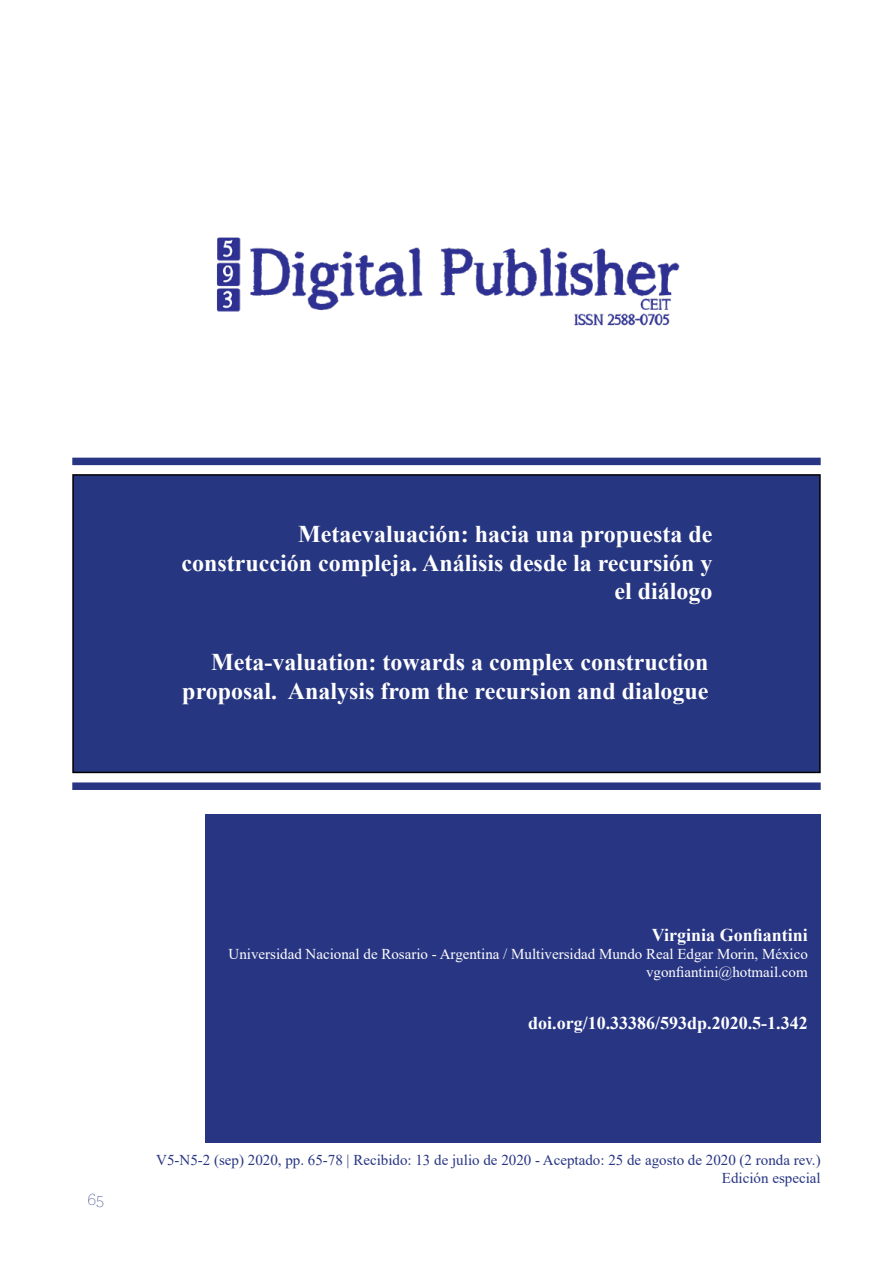
<style>
.page{position:relative;width:893px;height:1263px;background:#fff}
.page>*{position:absolute;margin:0;border:0;box-sizing:border-box;transform-origin:0 0}
.t1{font:700 24px/28.8px "Times New Roman";color:#fff;text-align:right}
.t2{font:700 18px "Times New Roman";color:#fff}
.t3{font:200 18px "Archer";color:#283583}
.t4{font:15px/18px "Times New Roman";color:#283583;text-align:right}
.t5{font:15px/18px "Times New Roman";color:#fff;text-align:right}
</style>
<div class="page">
<img style="left:217px;top:237px;width:463px;height:89px">
<div style="left:72px;top:458px;width:749px;height:7px;background:#283583"></div>
<div style="left:72px;top:782px;width:749px;height:8px;background:#283583"></div>
<div style="left:73px;top:475px;width:747px;height:297px;background:#273680"></div>
<div style="left:72px;top:474px;width:749px;height:299px;border:2px solid #000"></div>
<div style="left:205px;top:814px;width:615px;height:329px;background:#283583"></div>
<p class="t1" style="left:182px;top:519px;width:532px">Metaevaluación: hacia una propuesta de construcción compleja. Análisis desde la recursión y el diálogo</p>
<p class="t1" style="left:182px;top:646px;width:528px">Meta-valuation: towards a complex construction proposal. Analysis from the recursion and dialogue</p>
<p class="t3" style="left:87px;top:1188px;width:18px">65</p>
<p class="t2" style="left:652px;top:922px;width:157px">Virginia Gonfiantini</p>
<p class="t5" style="left:229px;top:944px;width:581px">Universidad Nacional de Rosario - Argentina / Multiversidad Mundo Real Edgar Morin, México vgonfiantini@hotmail.com</p>
<p class="t2" style="left:528px;top:1009px;width:281px">doi.org/10.33386/593dp.2020.5-1.342</p>
<p class="t4" style="left:156px;top:1150px;width:666px">V5-N5-2 (sep) 2020, pp. 65-78 | Recibido: 13 de julio de 2020 - Aceptado: 25 de agosto de 2020 (2 ronda rev.)<br>Edición especial</p>
</div>
